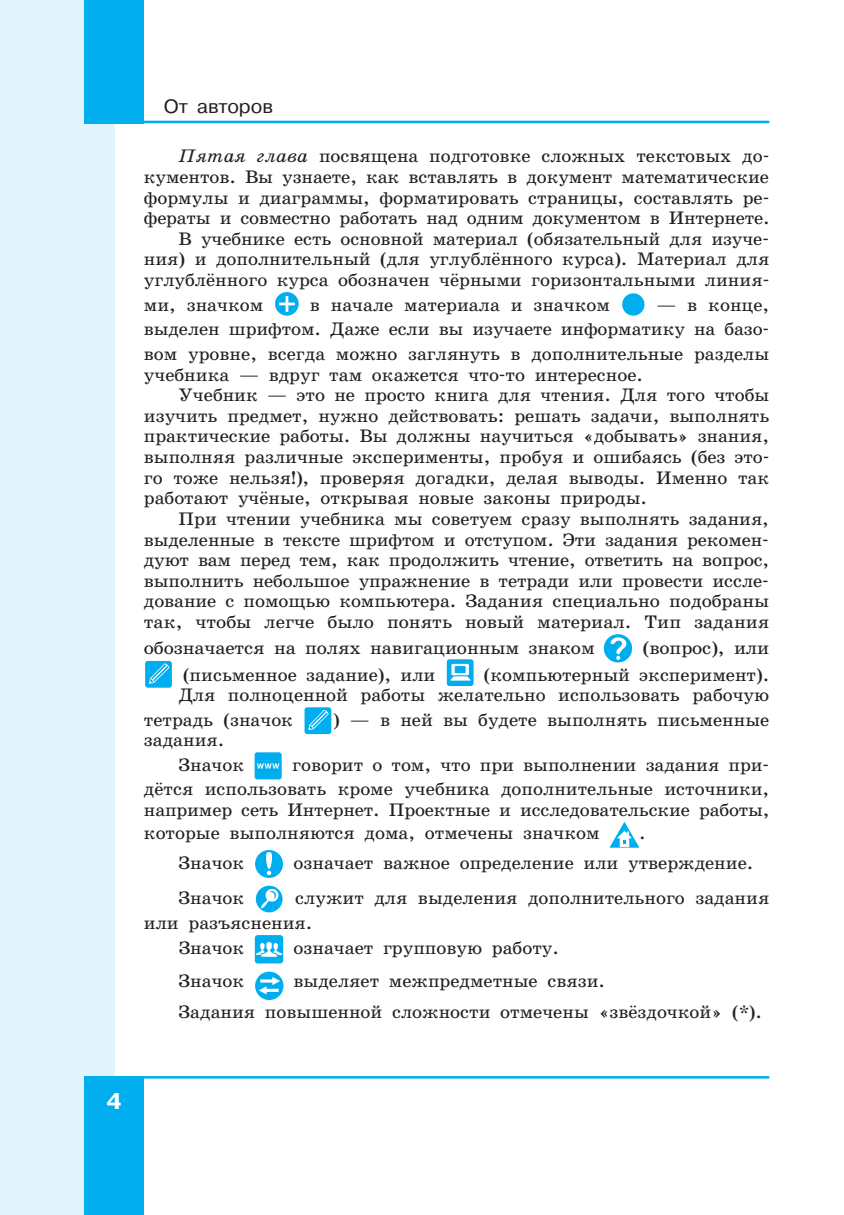
<style>
.page{position:relative;width:844px;height:1215px;background:#fff}
.page>*{position:absolute;margin:0;border:0;box-sizing:border-box;transform-origin:0 0}
.t1{font:700 22.75px "Pragmatica C San Pin";color:#fff}
.t2{font:19.25px "Pragmatica C San Pin";color:#231f20}
.t3{font:18.38px/20.7px "School Book C San Pin";color:#231f20;text-align:right}
.s1{font-style:italic}
</style>
<div class="page">
<div style="left:0;top:0;width:114px;height:1214px;background:#e1f4fc"></div>
<div style="left:84px;top:1076px;width:60px;height:138px;background:#00aeef"></div>
<div style="left:84px;top:0;width:60px;height:123px;background:#00aeef"></div>
<hr style="left:84px;top:121px;width:685px;height:2px;background:#00aeef">
<hr style="left:84px;top:1076px;width:685px;height:2px;background:#00aeef">
<svg style="left:275px;top:292px;width:24px;height:24px"></svg>
<svg style="left:279px;top:296px;width:16px;height:16px"></svg>
<div style="left:622px;top:293px;width:22px;height:23px;background:#00aeef;border-radius:50%"></div>
<svg style="left:603px;top:634px;width:29px;height:28px"></svg>
<svg style="left:610px;top:637px;width:17px;height:23px"></svg>
<div style="left:145px;top:661px;width:27px;height:26px;background:#00aeef;border-radius:3px"></div>
<svg style="left:149px;top:663px;width:20px;height:20px"></svg>
<div style="left:447px;top:659px;width:26px;height:27px;background:#00aeef;border-radius:3px"></div>
<svg style="left:450px;top:664px;width:21px;height:16px"></svg>
<div style="left:304px;top:707px;width:27px;height:27px;background:#00aeef;border-radius:3px"></div>
<svg style="left:308px;top:710px;width:20px;height:20px"></svg>
<div style="left:254px;top:752px;width:28px;height:27px;background:#00aeef;border-radius:3px"></div>
<svg style="left:257px;top:763px;width:22px;height:5px"></svg>
<svg style="left:610px;top:822px;width:29px;height:25px"></svg>
<div style="left:255px;top:850px;width:28px;height:28px;background:#00aeef;border-radius:50%"></div>
<svg style="left:266px;top:852px;width:6px;height:23px"></svg>
<div style="left:256px;top:885px;width:26px;height:27px;background:#00aeef;border-radius:50%"></div>
<svg style="left:260px;top:888px;width:19px;height:20px"></svg>
<div style="left:255px;top:935px;width:28px;height:28px;background:#00aeef;border-radius:3px"></div>
<svg style="left:255px;top:941px;width:28px;height:17px"></svg>
<div style="left:255px;top:971px;width:28px;height:29px;background:#00aeef;border-radius:50%"></div>
<svg style="left:259px;top:977px;width:21px;height:17px"></svg>
<p class="t2" style="left:164px;top:100px;width:111px">От авторов</p>
<p class="t3" style="left:144px;top:146px;width:627px"><span class="s1">Пятая глава</span> посвящена подготовке сложных текстовых до&shy;кументов. Вы узнаете, как вставлять в документ математические формулы и диаграммы, форматировать страницы, составлять ре&shy;фераты и совместно работать над одним документом в Интернете.<br>В учебнике есть основной материал (обязательный для изуче&shy;ния) и дополнительный (для углублённого курса). Материал для углублённого курса обозначен чёрными горизонтальными линия-</p>
<p class="t3" style="left:144px;top:294px;width:121px">ми, значком</p>
<p class="t3" style="left:310px;top:294px;width:302px">в начале материала и значком</p>
<p class="t3" style="left:144px;top:292px;width:627px;line-height:24.5px;text-align:justify;text-indent:512px">— в конце, выделен шрифтом. Даже если вы изучаете информатику на базо&shy;вом уровне, всегда можно заглянуть в дополнительные разделы</p>
<p class="t3" style="left:144px;top:364px;width:500px">учебника — вдруг там окажется что-то интересное.</p>
<p class="t3" style="left:179px;top:384px;width:592px">Учебник — это не просто книга для чтения. Для того чтобы</p>
<p class="t3" style="left:144px;top:405px;width:627px">изучить предмет, нужно действовать: решать задачи, выполнять</p>
<p class="t3" style="left:144px;top:426px;width:626px">практические работы. Вы должны научиться «добывать» знания,</p>
<p class="t3" style="left:144px;top:446px;width:627px">выполняя различные эксперименты, пробуя и ошибаясь (без это-</p>
<p class="t3" style="left:144px;top:467px;width:626px">го тоже нельзя!), проверяя догадки, делая выводы. Именно так</p>
<p class="t3" style="left:144px;top:487px;width:504px">работают учёные, открывая новые законы природы.</p>
<p class="t3" style="left:179px;top:508px;width:591px">При чтении учебника мы советуем сразу выполнять задания,</p>
<p class="t3" style="left:144px;top:529px;width:626px">выделенные в тексте шрифтом и отступом. Эти задания рекомен-</p>
<p class="t3" style="left:144px;top:549px;width:627px">дуют вам перед тем, как продолжить чтение, ответить на вопрос,</p>
<p class="t3" style="left:144px;top:570px;width:626px">выполнить небольшое упражнение в тетради или провести иссле-</p>
<p class="t3" style="left:144px;top:591px;width:627px">дование с помощью компьютера. Задания специально подобраны</p>
<p class="t3" style="left:144px;top:611px;width:627px">так, чтобы легче было понять новый материал. Тип задания</p>
<p class="t3" style="left:144px;top:637px;width:452px">обозначается на полях навигационным знаком</p>
<p class="t3" style="left:642px;top:637px;width:128px">(вопрос), или</p>
<p class="t3" style="left:183px;top:664px;width:254px">(письменное задание), или</p>
<p class="t3" style="left:179px;top:664px;width:592px">(компьютерный эксперимент).<br>Для полноценной работы желательно использовать рабочую</p>
<p class="t3" style="left:144px;top:709px;width:151px">тетрадь (значок</p>
<p class="t3" style="left:333px;top:709px;width:437px">) — в ней вы будете выполнять письменные</p>
<p class="t3" style="left:179px;top:727px;width:67px;line-height:24.5px;text-align:left;text-indent:-35px">задания.<br>Значок</p>
<p class="t3" style="left:144px;top:752px;width:627px;line-height:24.5px">говорит о том, что при выполнении задания при-<br>дётся использовать кроме учебника дополнительные источники,</p>
<p class="t3" style="left:144px;top:798px;width:627px;line-height:22.8px;text-align:left">например сеть Интернет. Проектные и исследовательские работы, которые выполняются дома, отмечены значком</p>
<p class="t3" style="left:639px;top:822px;width:8px">.</p>
<p class="t3" style="left:179px;top:852px;width:67px">Значок</p>
<p class="t3" style="left:293px;top:852px;width:461px">означает важное определение или утверждение.</p>
<p class="t3" style="left:179px;top:887px;width:67px">Значок</p>
<p class="t3" style="left:295px;top:887px;width:475px">служит для выделения дополнительного задания</p>
<p class="t3" style="left:144px;top:912px;width:170px">или разъяснения.</p>
<p class="t3" style="left:179px;top:937px;width:67px">Значок</p>
<p class="t3" style="left:293px;top:937px;width:267px">означает групповую работу.</p>
<p class="t3" style="left:179px;top:970px;width:67px">Значок</p>
<p class="t3" style="left:179px;top:965px;width:584px;line-height:30.6px;text-align:left;text-indent:115px">выделяет межпредметные связи.<br>Задания повышенной сложности отмечены «звёздочкой» (*).</p>
<p class="t1" style="left:106px;top:1092px;width:17px">4</p>
</div>
